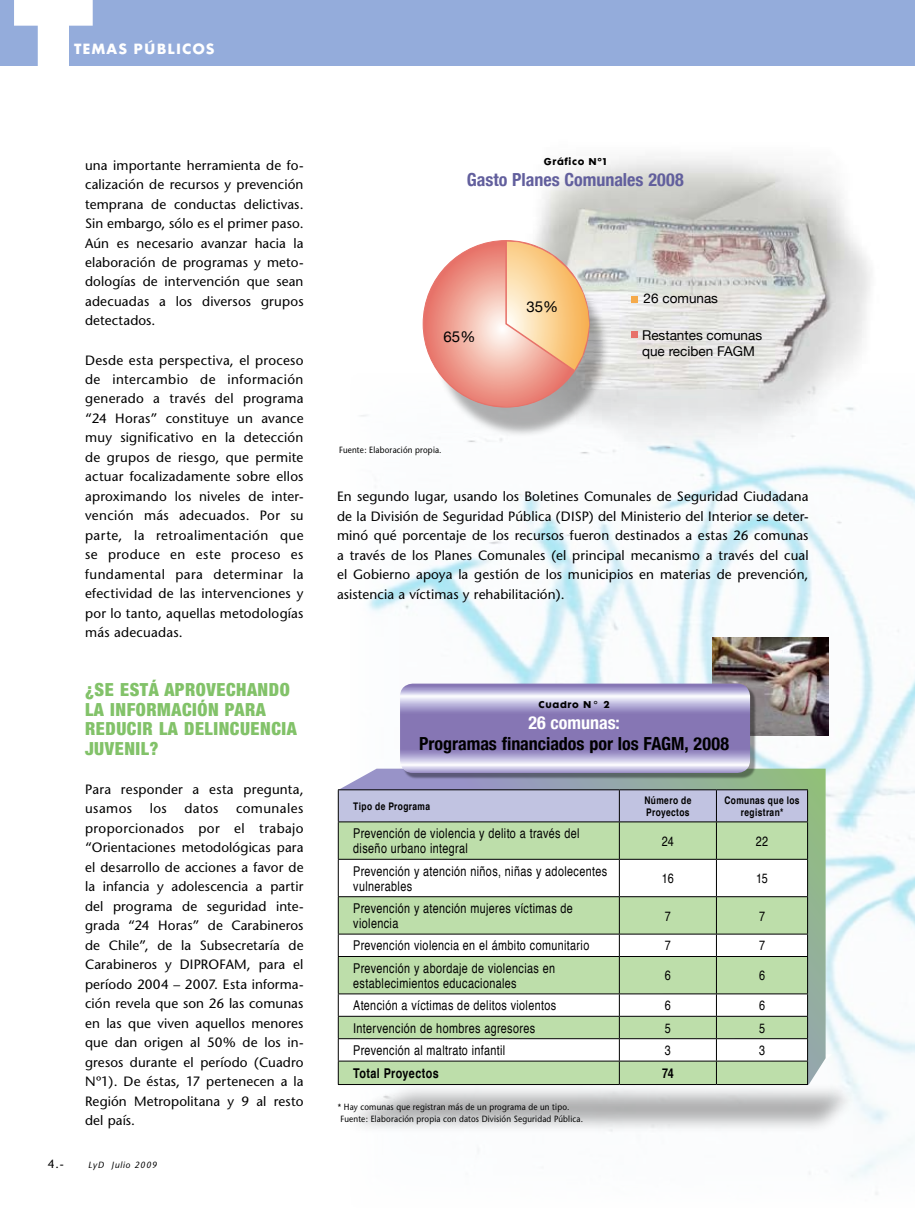
<style>
.page{position:relative;width:915px;height:1212px;background:#fff}
.page>*{position:absolute;margin:0;border:0;box-sizing:border-box;transform-origin:0 0}
.t1{font:900 condensed 18px/19.5px "Helvetica Neue";letter-spacing:.03em;color:#82c269}
.t2{font:700 condensed 18px "Helvetica Neue";color:#000}
.t3{font:700 condensed 18px "Helvetica Neue";color:#625f9d}
.t4{font:700 condensed 18px "Helvetica Neue";color:#fff}
.t5{font:15px "Helvetica Neue";color:#000}
.t6{font:13.5px/19.5px "Stone Sans";letter-spacing:.01em;color:#000;text-align:justify}
.t7{font:13.5px/15px "Helvetica";letter-spacing:.035em;color:#000;scale:.8 1}
.t8{font:13.5px/16.2px "Helvetica Neue";color:#000}
.t9{font:700 13.5px "Helvetica";letter-spacing:.03em;color:#000;scale:.8 1}
.t10{font:13.5px "Cg Futura Maxi Bd";letter-spacing:.075em;color:#fff}
.t11{font:12px "Stone Sans";color:#000}
.t12{font:700 10.5px/12px "Helvetica";letter-spacing:.045em;color:#000;scale:.8 1}
.t13{font:9px/12px "Stone Sans";letter-spacing:.02em;color:#000;scale:.9 1}
.t14{font:9px "Cg Futura Maxi Bd";color:#000}
.t15{font:italic 9px "Stone Sans";letter-spacing:.075em;color:#000}
</style>
<div class="page">
<img style="left:536px;top:156px;width:335px;height:217px">
<img style="left:360px;top:373px;width:554px;height:822px">
<div style="left:337px;top:1082px;width:528px;height:58px;background:#000;opacity:.31"></div>
<div style="left:433px;top:261px;width:184px;height:184px;background:#000;opacity:.31"></div>
<div style="left:0;top:0;width:914px;height:65px;background:#94acdb"></div>
<svg style="left:14px;top:0;width:79px;height:66px"></svg>
<div style="left:631px;top:296px;width:7px;height:7px;background:#f5aa4a"></div>
<div style="left:631px;top:331px;width:7px;height:7px;background:#e77269"></div>
<svg style="left:423px;top:239px;width:166px;height:168px;background:#eebaa2"></svg>
<img style="left:712px;top:638px;width:115px;height:98px">
<svg style="left:340px;top:769px;width:485px;height:316px;background:#94ae9a"></svg>
<div style="left:402px;top:686px;width:360px;height:99px;background:#000;opacity:.4"></div>
<svg style="left:400px;top:684px;width:349px;height:89px;background:#a69cca"></svg>
<div style="left:339px;top:790px;width:467px;height:31px;background:#c1c3e1"></div>
<div style="left:339px;top:822px;width:467px;height:37px;background:#bddeaa"></div>
<svg style="left:339px;top:860px;width:467px;height:133px;fill:#bddeaa"></svg>
<hr style="left:338px;top:789px;width:281px;height:1px;background:#000">
<hr style="left:338px;top:790px;width:1px;height:31px;background:#000">
<hr style="left:619px;top:789px;width:97px;height:1px;background:#000">
<hr style="left:618px;top:790px;width:1px;height:31px;background:#000">
<hr style="left:716px;top:789px;width:91px;height:1px;background:#000">
<hr style="left:715px;top:790px;width:1px;height:31px;background:#000">
<hr style="left:806px;top:790px;width:1px;height:31px;background:#000">
<hr style="left:338px;top:821px;width:281px;height:1px;background:#000">
<hr style="left:338px;top:822px;width:1px;height:37px;background:#000">
<hr style="left:619px;top:821px;width:97px;height:1px;background:#000">
<hr style="left:618px;top:822px;width:1px;height:37px;background:#000">
<hr style="left:716px;top:821px;width:91px;height:1px;background:#000">
<hr style="left:715px;top:822px;width:1px;height:37px;background:#000">
<hr style="left:806px;top:822px;width:1px;height:37px;background:#000">
<hr style="left:338px;top:859px;width:281px;height:1px;background:#000">
<hr style="left:338px;top:860px;width:1px;height:36px;background:#000">
<hr style="left:619px;top:859px;width:97px;height:1px;background:#000">
<hr style="left:618px;top:860px;width:1px;height:36px;background:#000">
<hr style="left:716px;top:859px;width:91px;height:1px;background:#000">
<hr style="left:715px;top:860px;width:1px;height:36px;background:#000">
<hr style="left:806px;top:860px;width:1px;height:36px;background:#000">
<hr style="left:338px;top:896px;width:281px;height:1px;background:#000">
<hr style="left:338px;top:897px;width:1px;height:37px;background:#000">
<hr style="left:619px;top:896px;width:97px;height:1px;background:#000">
<hr style="left:618px;top:897px;width:1px;height:37px;background:#000">
<hr style="left:716px;top:896px;width:91px;height:1px;background:#000">
<hr style="left:715px;top:897px;width:1px;height:37px;background:#000">
<hr style="left:806px;top:897px;width:1px;height:37px;background:#000">
<hr style="left:338px;top:934px;width:281px;height:1px;background:#000">
<svg style="left:338px;top:934px;width:1px;height:22px"></svg>
<hr style="left:619px;top:934px;width:97px;height:1px;background:#000">
<svg style="left:618px;top:934px;width:1px;height:22px"></svg>
<hr style="left:716px;top:934px;width:91px;height:1px;background:#000">
<svg style="left:715px;top:934px;width:1px;height:22px"></svg>
<svg style="left:806px;top:934px;width:1px;height:22px"></svg>
<hr style="left:338px;top:956px;width:281px;height:1px;background:#000">
<hr style="left:338px;top:957px;width:1px;height:36px;background:#000">
<hr style="left:619px;top:956px;width:97px;height:1px;background:#000">
<hr style="left:618px;top:957px;width:1px;height:36px;background:#000">
<hr style="left:716px;top:956px;width:91px;height:1px;background:#000">
<hr style="left:715px;top:957px;width:1px;height:36px;background:#000">
<hr style="left:806px;top:957px;width:1px;height:36px;background:#000">
<hr style="left:338px;top:993px;width:281px;height:1px;background:#000">
<hr style="left:619px;top:993px;width:97px;height:1px;background:#000">
<hr style="left:716px;top:993px;width:91px;height:1px;background:#000">
<svg style="left:338px;top:994px;width:493px;height:90px"></svg>
<hr style="left:338px;top:1084px;width:281px;height:1px;background:#000">
<hr style="left:619px;top:1084px;width:97px;height:1px;background:#000">
<hr style="left:716px;top:1084px;width:91px;height:1px;background:#000">
<p class="t10" style="left:74px;top:40px;width:104px">TEMAS PÚBLICO</p>
<p class="t10" style="left:206px;top:40px;width:10px">S</p>
<p class="t6" style="left:85px;top:155px;width:220px;text-align:left">una importante herramienta de fo&shy;calización de recursos y prevención temprana de conductas delictivas.<br>Sin embargo, sólo es el primer paso.<br>Aún es necesario avanzar hacia la elaboración de programas y meto&shy;dologías de intervención que sean adecuadas a los diversos grupos detectados.</p>
<p class="t6" style="left:85px;top:350px;width:220px">Desde esta perspectiva, el proceso de intercambio de información generado a través del programa “24 Horas” constituye un avance muy significativo en la detección de grupos de riesgo, que permite actuar focalizadamente sobre ellos aproximando los niveles de inter&shy;vención más adecuados. Por su parte, la retroalimentación que se produce en este proceso es fundamental para determinar la efectividad de las intervenciones y por lo tanto, aquellas metodologías más adecuadas.</p>
<h1 class="t1" style="left:85px;top:680px;width:213px">¿SE ESTÁ APROVECHANDO<br>LA INFORMACIÓN PARA<br>REDUCIR LA DELINCUENCIA<br>JUVENIL?</h1>
<p class="t6" style="left:85px;top:779px;width:220px">Para responder a esta pregunta, usamos</p>
<p class="t6" style="left:85px;top:799px;width:220px;text-indent:151px">comunales proporcionados por el trabajo “Orientaciones metodológicas para el desarrollo de acciones a favor de la infancia y adolescencia a partir del programa de seguridad inte&shy;grada “24 Horas” de Carabineros de Chile”, de la Subsecretaría de Carabineros y DIPRO</p>
<p class="t6" style="left:150px;top:799px;width:19px">los</p>
<p class="t6" style="left:184px;top:799px;width:35px">datos</p>
<p class="t6" style="left:85px;top:955px;width:220px;text-indent:134px">FAM, para el período 2004 – 2007. Esta informa&shy;ción revela que son 26 las comunas en las que viven aquellos menores que dan origen al 50% de los in&shy;gresos durante el período (Cuadro N º1). De éstas, 17 pertenecen a la Región M etropolitana y 9 al resto del país.</p>
<p class="t11" style="left:48px;top:1157px;width:18px">4.-</p>
<p class="t15" style="left:88px;top:1160px;width:70px">LyD Julio 2009</p>
<p class="t14" style="left:543px;top:156px;width:64px">Gráfico N º1</p>
<h1 class="t3" style="left:466px;top:169px;width:218px">Gasto Planes Comunales 2008</h1>
<p class="t5" style="left:443px;top:327px;width:33px">65%</p>
<p class="t13" style="left:339px;top:444px;width:114px">Fuente: Elaboración propia.</p>
<p class="t5" style="left:526px;top:297px;width:33px">35%</p>
<p class="t8" style="left:643px;top:290px;width:76px">26 comunas</p>
<p class="t8" style="left:642px;top:326px;width:121px">Restantes comunas que reciben FaGM</p>
<p class="t6" style="left:337px;top:487px;width:473px">En segundo lugar, usando los Boletines Comunales de Seguridad Ciudadana de la División de Seguridad Pública (DISP</p>
<p class="t6" style="left:337px;top:506px;width:473px;text-indent:252px">) del Ministerio del I nterior se deter&shy;minó qué porcentaje de los recursos fueron destinados a estas 26 comunas a través de los Planes Comunales (el principal mecanismo a través del cual el Gobierno apoya la gestión de los municipios en materias de prevención, asistencia a víctimas y rehabilitación).</p>
<p class="t14" style="left:538px;top:699px;width:73px">Cuadro N ° 2</p>
<h1 class="t4" style="left:528px;top:712px;width:93px">26 comunas:</h1>
<h1 class="t2" style="left:419px;top:733px;width:311px">Programas financiados por los FAGM, 2008</h1>
<p class="t12" style="left:353px;top:800px;width:98px">Tipo de Programa</p>
<p class="t12" style="left:644px;top:794px;width:60px">Número de<br>Proyectos</p>
<p class="t12" style="left:724px;top:794px;width:95px;text-align:center">Comunas que los registran*</p>
<p class="t7" style="left:353px;top:826px;width:284px">Prevención de violencia y delito a través del diseño urbano integral</p>
<p class="t7" style="left:661px;top:833px;width:17px">24</p>
<p class="t7" style="left:755px;top:833px;width:17px">22</p>
<p class="t7" style="left:353px;top:863px;width:318px">Prevención y atención niños, niñas y adolecentes vulnerables</p>
<p class="t7" style="left:661px;top:870px;width:16px">16</p>
<p class="t7" style="left:755px;top:870px;width:16px">15</p>
<p class="t7" style="left:353px;top:900px;width:276px">Prevención y atención mujeres víctimas de violencia</p>
<p class="t7" style="left:664px;top:908px;width:9px">7</p>
<p class="t7" style="left:758px;top:908px;width:9px">7</p>
<p class="t7" style="left:353px;top:938px;width:296px">Prevención violencia en el ámbito comunitario</p>
<p class="t7" style="left:664px;top:938px;width:9px">7</p>
<p class="t7" style="left:758px;top:938px;width:9px">7</p>
<p class="t7" style="left:353px;top:960px;width:254px">Prevención y abordaje de violencias en establecimientos educacionales</p>
<p class="t7" style="left:664px;top:968px;width:9px">6</p>
<p class="t7" style="left:758px;top:968px;width:9px">6</p>
<p class="t7" style="left:353px;top:997px;width:255px">Atención a víctimas de delitos violentos</p>
<p class="t7" style="left:664px;top:997px;width:9px">6</p>
<p class="t7" style="left:758px;top:997px;width:9px">6</p>
<p class="t7" style="left:353px;top:1020px;width:229px">Intervención de hombres agresores</p>
<p class="t7" style="left:664px;top:1020px;width:9px">5</p>
<p class="t7" style="left:758px;top:1020px;width:9px">5</p>
<p class="t7" style="left:353px;top:1042px;width:191px">Prevención al maltrato infantil</p>
<p class="t7" style="left:664px;top:1042px;width:9px">3</p>
<p class="t7" style="left:758px;top:1042px;width:9px">3</p>
<p class="t9" style="left:353px;top:1061px;width:108px">Total Proyectos</p>
<p class="t9" style="left:661px;top:1061px;width:16px">74</p>
<p class="t13" style="left:338px;top:1101px;width:272px">* Hay comunas que registran más de un programa de un tipo.<br>Fuente: Elaboración propia con datos División Seguridad Pública.</p>
</div>
